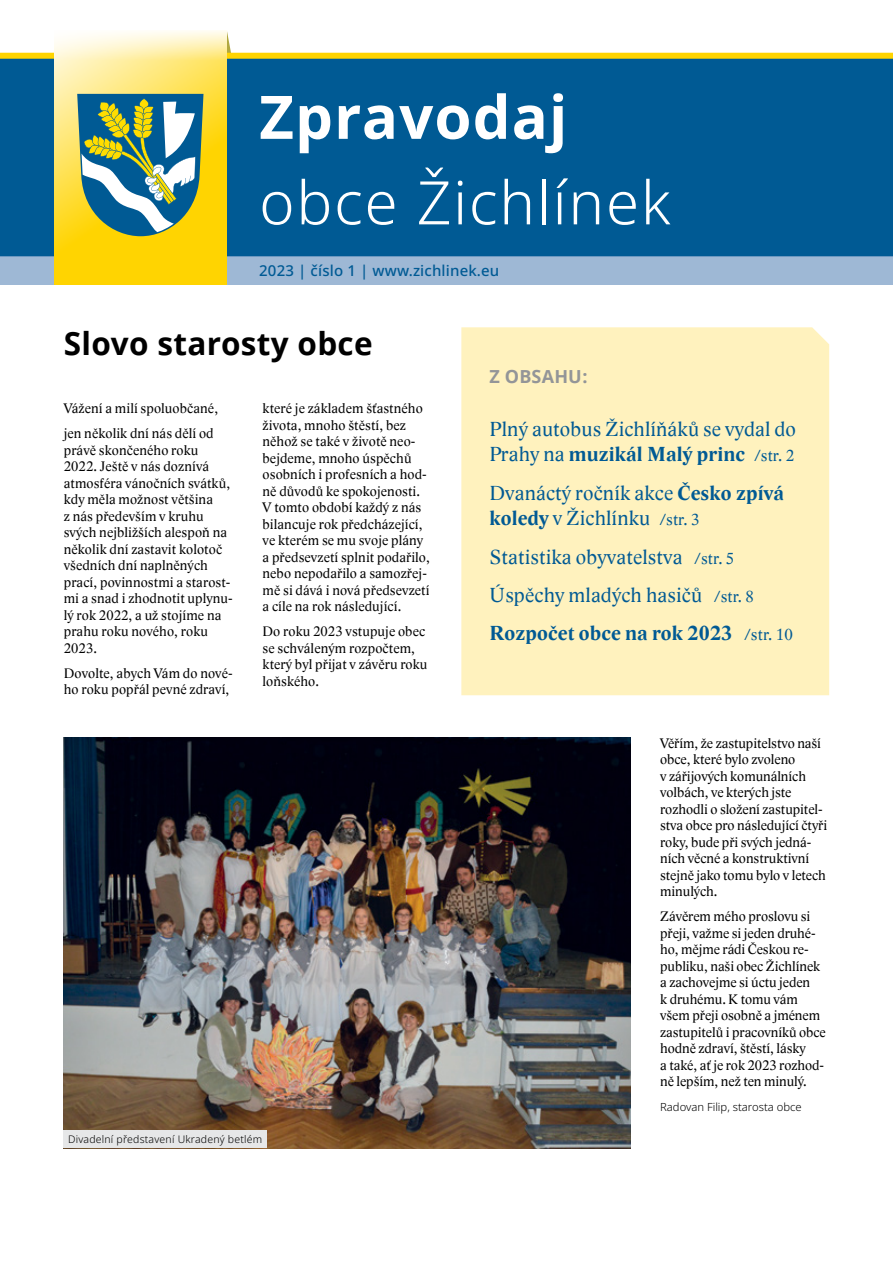
<style>
.page{position:relative;width:893px;height:1263px;background:#fff}
.page>*{position:absolute;margin:0;border:0;box-sizing:border-box;transform-origin:0 0}
.t1{font:300 60px "Noto Sans";letter-spacing:.03em;color:#fff}
.t2{font:700 60px "Noto Sans";letter-spacing:.02em;color:#fff}
.základní_text{font:700 31.5px "Noto Sans";letter-spacing:.01em;color:#000}
.základní_text-2{font:21px/25.5px "Lido STF";letter-spacing:.01em;color:#005a94}
.základní_text-3{font:700 21px "Lido STF";letter-spacing:.01em;color:#005a94}
.základní_text-4{font:700 18px "Noto Sans";letter-spacing:.01em;color:#939598}
.t3{font:500 15px "Noto Sans";letter-spacing:.01em;color:#005a94}
.základní_text-5{font:14.25px/16.5px "Lido STFCE";letter-spacing:.01em;color:#000}
.základní_text-6{font:300 11.25px "Noto Sans";color:#000}
.tabulky{font:300 10.5px "Noto Sans";letter-spacing:.02em;color:#000}
.s1{font-weight:700}
.s2{font-size:16.5px}
.s3{font-weight:400;font-size:16.5px}
</style>
<div class="page">
<svg style="left:227px;top:31px;width:5px;height:22px"></svg>
<div style="left:0;top:56px;width:893px;height:200px;background:#005a94"></div>
<div style="left:0;top:256px;width:893px;height:29px;background:#9eb8d5"></div>
<div style="left:0;top:53px;width:893px;height:6px;background:#ffd400"></div>
<svg style="left:54px;top:30px;width:173px;height:255px"></svg>
<svg style="left:77px;top:94px;width:126px;height:142px"></svg>
<img style="left:64px;top:738px;width:566px;height:410px">
<div style="left:461px;top:327px;width:368px;height:368px;background:#fff2be"></div>
<div style="left:64px;top:1130px;width:203px;height:18px;background:#e6e7e8"></div>
<h1 class="t2" style="left:259px;top:75px;width:310px">Zpravodaj</h1>
<h1 class="t1" style="left:259px;top:169px;width:413px">obce Žichlínek</h1>
<p class="t3" style="left:259px;top:262px;width:242px">2023 | číslo 1 | www.zichlinek.eu</p>
<p class="základní_text" style="left:64px;top:321px;width:310px">Slovo starosty obce</p>
<p class="základní_text-5" style="left:64px;top:400px;width:156px">Vážení a milí spoluobčané,</p>
<p class="základní_text-5" style="left:64px;top:425px;width:171px">jen několik dní nás dělí od právě skončeného roku<br>2022. Ještě v nás doznívá atmosféra vánočních svátků, kdy měla možnost většina<br>z nás především v kruhu svých nejbližších alespoň na několik dní zastavit kolotoč všedních dní naplněných prací, povinnostmi a starost&shy;mi a snad i zhodnotit uplynu&shy;lý rok 2022, a už stojíme na prahu roku nového, roku<br>2023.</p>
<p class="základní_text-5" style="left:64px;top:665px;width:170px">Dovolte, abych Vám do nové&shy;ho roku popřál pevné zdraví,</p>
<p class="základní_text-5" style="left:263px;top:400px;width:169px">které je základem šťastného života, mnoho štěstí, bez něhož se také v životě neo&shy;bejdeme, mnoho úspěchů osobních i profesních a hod&shy;ně důvodů ke spokojenosti.<br>V tomto období každý z nás bilancuje rok předcházející, ve kterém se mu svoje plány a předsevzetí splnit podařilo, nebo nepodařilo a samozřej&shy;mě si dává i nová předsevzetí a cíle na rok následující.</p>
<p class="základní_text-5" style="left:263px;top:623px;width:166px">Do roku 2023 vstupuje obec se schváleným rozpočtem, který byl přijat v závěru roku loňského.</p>
<p class="tabulky" style="left:68px;top:1133px;width:196px">Divadelní představení Ukradený betlém</p>
<p class="základní_text-4" style="left:489px;top:364px;width:100px">Z OBSAHU:</p>
<p class="základní_text-2" style="left:489px;top:416px;width:308px">Plný autobus Žichlíňáků se vydal do<br>Prahy na <span class="s1">muzikál Malý princ</span> <span class="s2">/str. 2</span></p>
<p class="základní_text-2" style="left:489px;top:480px;width:296px">Dvanáctý ročník akce <span class="s1">Česko zpívá koledy</span> v Žichlínku <span class="s2">/str. 3</span></p>
<p class="základní_text-2" style="left:489px;top:544px;width:246px">Statistika obyvatelstva <span class="s2">/str. 5</span></p>
<p class="základní_text-2" style="left:489px;top:582px;width:266px">Úspěchy mladých hasičů <span class="s2">/str. 8</span></p>
<p class="základní_text-3" style="left:489px;top:620px;width:305px">Rozpočet obce na rok 2023 <span class="s3">/str. 10</span></p>
<p class="základní_text-5" style="left:660px;top:735px;width:168px">Věřím, že zastupitelstvo naší obce, které bylo zvoleno<br>v zářijových komunálních volbách, ve kterých jste rozhodli o složení zastupitel&shy;stva obce pro následující čtyři roky, bude při svých jedná&shy;ních věcné a konstruktivní stejně jako tomu bylo v letech minulých.</p>
<p class="základní_text-5" style="left:660px;top:908px;width:167px">Závěrem mého proslovu si přeji, važme si jeden druhé&shy;ho, mějme rádi Českou re&shy;publiku, naši obec Žichlínek a zachovejme si úctu jeden<br>k druhému. K tomu vám všem přeji osobně a jménem zastupitelů i pracovníků obce hodně zdraví, štěstí, lásky<br>a také, ať je rok 2023 rozhod&shy;ně lepším, než ten minulý.</p>
<p class="základní_text-6" style="left:660px;top:1101px;width:143px">Radovan Filip, starosta obce</p>
</div>
